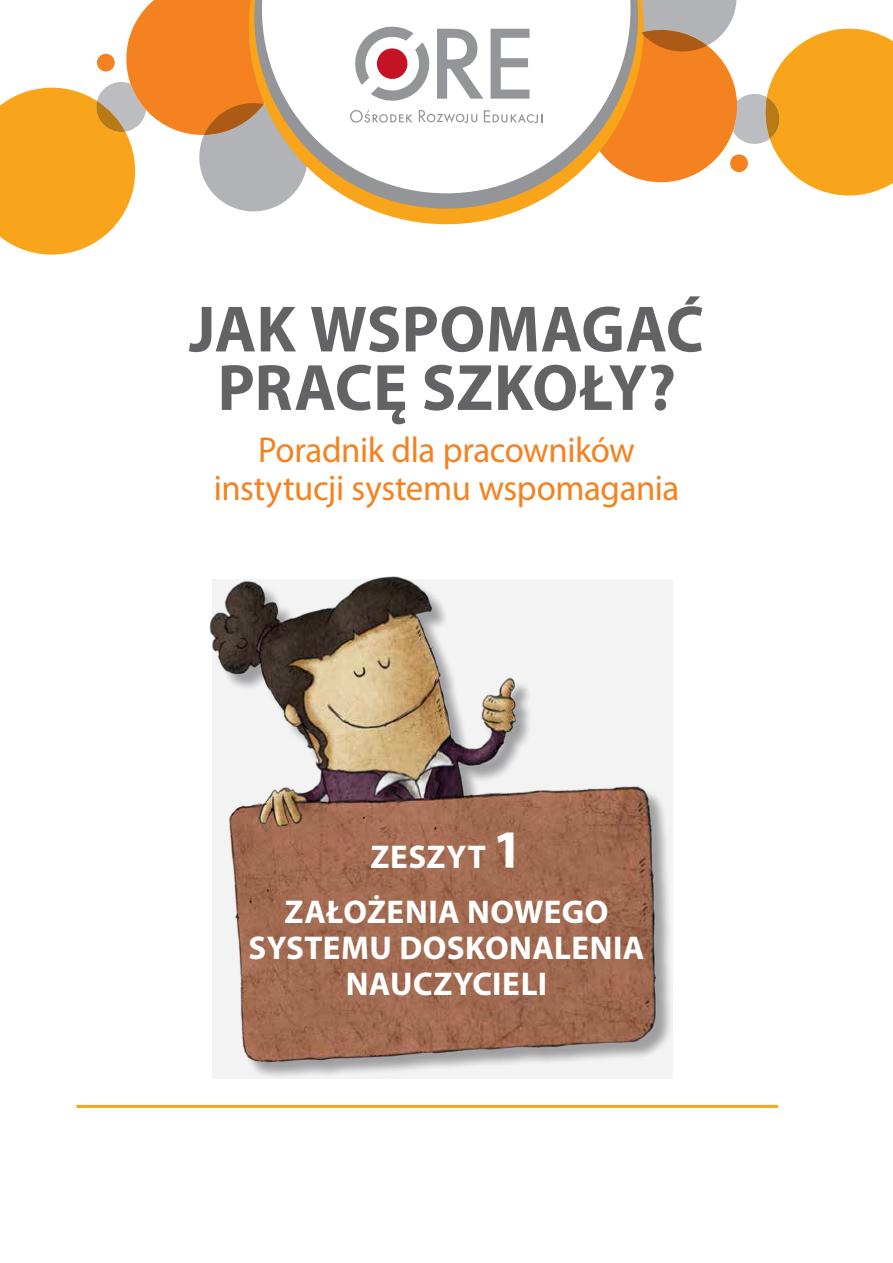
<style>
.page{position:relative;width:893px;height:1263px;background:#fff}
.page>*{position:absolute;margin:0;border:0;box-sizing:border-box;transform-origin:0 0}
.t1{font:700 66px/58.5px "Myriad Pro";color:#636366;text-align:center}
.t2{font:36px/37.5px "Myriad Pro";letter-spacing:-.015em;color:#f58220;text-align:center}
.t3{font:700 33px/36px "Myriad Pro";letter-spacing:.015em;color:#fff;text-align:center}
.s1{font-size:54px}
</style>
<div class="page">
<svg style="left:370px;top:209px;width:152px;height:15px;fill:#f9a51b"></svg>
<svg style="left:339px;top:193px;width:214px;height:16px;background:#caa974"></svg>
<svg style="left:308px;top:28px;width:267px;height:165px"></svg>
<svg style="left:491px;top:29px;width:38px;height:70px"></svg>
<svg style="left:352px;top:26px;width:131px;height:78px"></svg>
<svg style="left:419px;top:110px;width:58px;height:13px"></svg>
<svg style="left:484px;top:110px;width:58px;height:13px"></svg>
<svg style="left:350px;top:110px;width:62px;height:13px"></svg>
<svg style="left:0;top:0;width:308px;height:255px"></svg>
<svg style="left:575px;top:0;width:317px;height:196px"></svg>
<img style="left:209px;top:576px;width:464px;height:501px">
<hr style="left:77px;top:1105px;width:701px;height:3px;background:#f9a51b">
<h1 class="t1" style="left:189px;top:298px;width:516px">JAK WSPOMAGAĆ<br>PRACĘ SZKOŁY?</h1>
<p class="t2" style="left:214px;top:431px;width:467px">Poradnik dla pracowników instytucji systemu wspomagania</p>
<p class="t3" style="left:371px;top:837px;width:154px">ZESZYT <span class="s1">1</span></p>
<p class="t3" style="left:248px;top:893px;width:397px">ZAŁOŻENIA NOWEGO<br>SYSTEMU DOSKONALENIA<br>NAUCZYCIELI</p>
</div>
